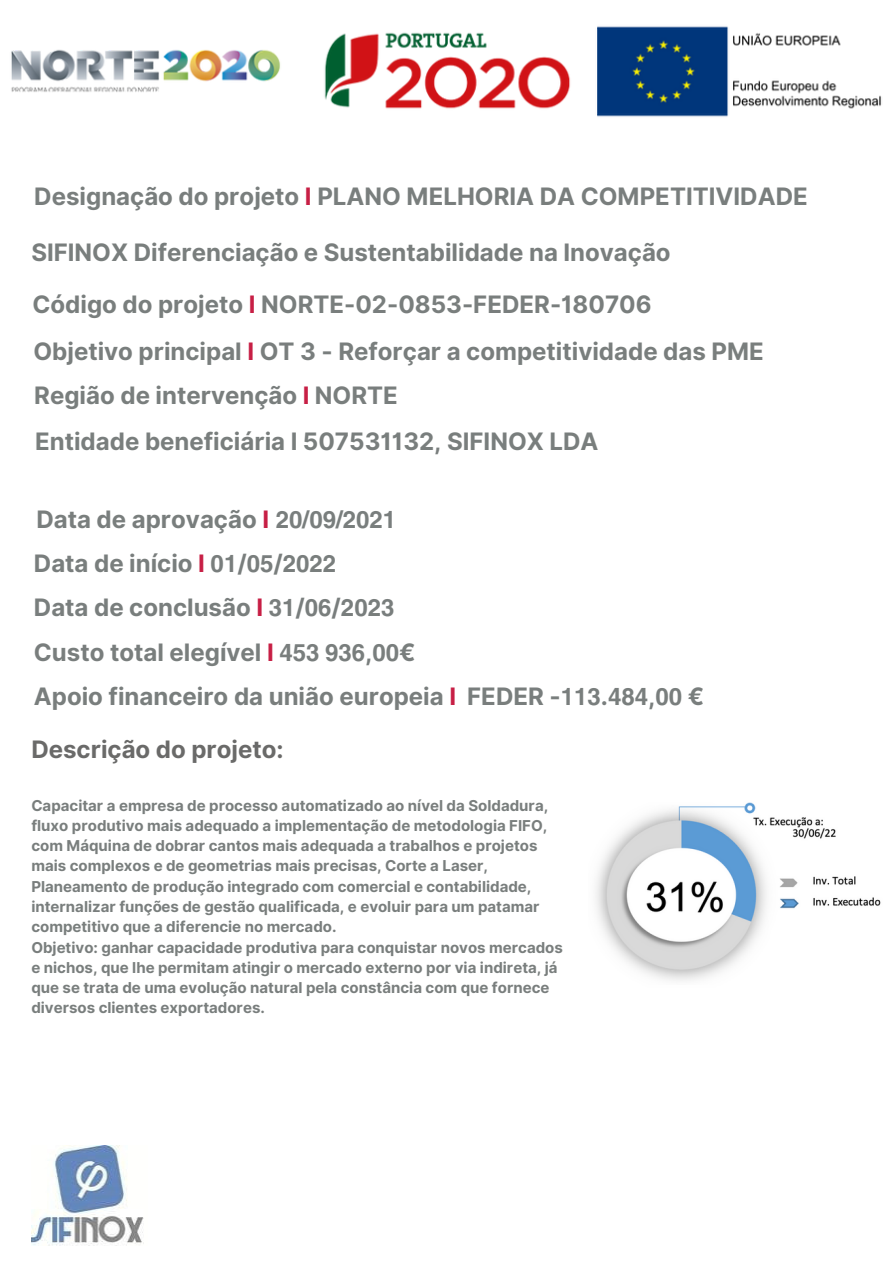
<style>
.page{position:relative;width:894px;height:1264px;background:#fff}
.page>*{position:absolute;margin:0;border:0;box-sizing:border-box;transform-origin:0 0}
.t1{font:700 24px/44.4px "Inter";color:#797e7d}
.t2{font:700 24px "Inter";color:#6a6a69}
.t3{font:700 15px/20.2px "Inter";color:#797e7d}
.s1{color:#c71f45}
.s2{font-family:"Helvetica"}
</style>
<div class="page">
<img style="left:595px;top:802px;width:286px;height:179px">
<img style="left:31px;top:1145px;width:113px;height:100px">
<img style="left:11px;top:26px;width:871px;height:91px">
<h1 class="t1" style="left:34px;top:174px;width:774px">Designação do projeto <span class="s1">I</span> PLANO MELHORIA DA COMPETITIVIDADE</h1>
<h1 class="t1" style="left:31px;top:230px;width:640px">SIFINOX Diferenciação e Sustentabilidade na Inovação</h1>
<h1 class="t1" style="left:32px;top:281px;width:732px;line-height:46.3px">Código do projeto <span class="s1">I</span> NORTE-02-0853-FEDER-180706<br>Objetivo principal <span class="s1">I</span> OT 3 - Reforçar a competitividade das PME</h1>
<h1 class="t1" style="left:34px;top:373px;width:365px">Região de intervenção <span class="s1">I</span> NORTE</h1>
<h1 class="t1" style="left:35px;top:418px;width:564px">Entidade beneficiária I 507531132, SIFINOX LDA</h1>
<h1 class="t1" style="left:34px;top:496px;width:671px">Data de aprovação <span class="s1">I</span> <span class="s2">20/09/2021<br></span>Data de início <span class="s1">I</span> <span class="s2">01</span>/<span class="s2">05</span>/<span class="s2">2022<br></span>Data de conclusão <span class="s1">I</span> <span class="s2">31</span>/<span class="s2">06</span>/<span class="s2">2023<br></span>Custo total elegível <span class="s1">I</span> <span class="s2">453 936</span>,<span class="s2">00</span>€<br>Apoio financeiro da união europeia <span class="s1">I</span> FEDER -<span class="s2">113</span>.<span class="s2">484</span>,<span class="s2">00</span> €</h1>
<h1 class="t2" style="left:31px;top:735px;width:254px">Descrição do projeto:</h1>
<p class="t3" style="left:31px;top:795px;width:533px">Capacitar a empresa de processo automatizado ao nível da Soldadura, fluxo produtivo mais adequado a implementação de metodologia FIFO, com Máquina de dobrar cantos mais adequada a trabalhos e projetos mais complexos e de geometrias mais precisas, Corte a Laser, Planeamento de produção integrado com comercial e contabilidade, internalizar funções de gestão qualificada, e evoluir para um patamar competitivo que a diferencie no mercado.<br>Objetivo: ganhar capacidade produtiva para conquistar novos mercados e nichos, que lhe permitam atingir o mercado externo por via indireta, já que se trata de uma evolução natural pela constância com que fornece diversos clientes exportadores.</p>
</div>
